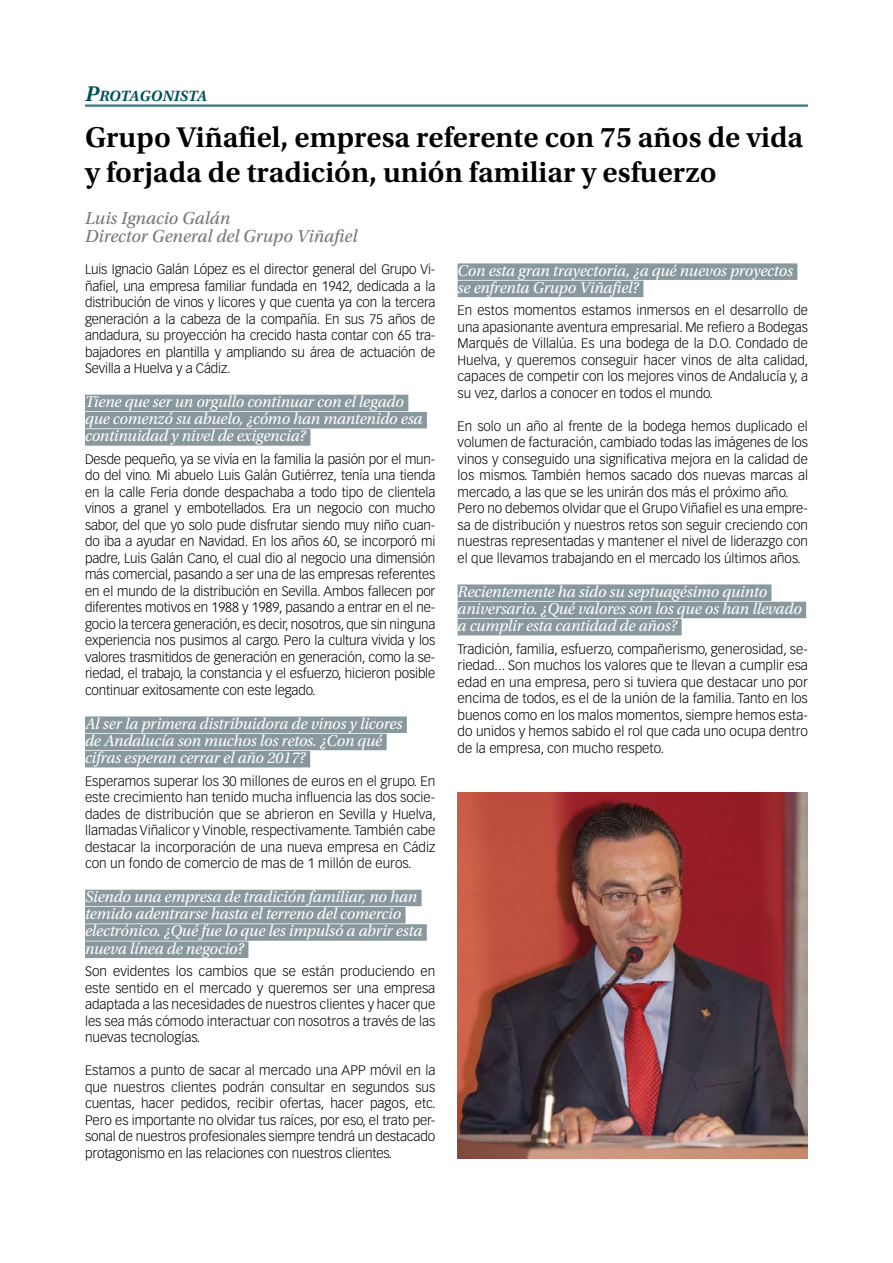
<style>
.page{position:relative;width:893px;height:1263px;background:#fff}
.page>*{position:absolute;margin:0;border:0;box-sizing:border-box;transform-origin:0 0}
.t1{font:600 30px/34.5px "Utopia Std";color:#000}
.t2{font:italic 18.3px/18.3px "Utopia Std";color:#767577}
.t3{font:italic 16.5px/17.2px "Utopia Std";letter-spacing:-.01em;color:#fff}
.t4{font:15.75px "Utopia Std Semibold Capt It";color:#005057}
.t5{font:300 13.5px/16.5px "Vectora LT Std";color:#000;text-align:justify}
.s1{font-size:22.5px}
</style>
<div class="page">
<div style="left:85px;top:395px;width:323px;height:16px;background:#89989d"></div>
<div style="left:85px;top:412px;width:342px;height:16px;background:#89989d"></div>
<div style="left:85px;top:429px;width:225px;height:17px;background:#89989d"></div>
<div style="left:85px;top:716px;width:322px;height:17px;background:#89989d"></div>
<div style="left:85px;top:734px;width:302px;height:16px;background:#89989d"></div>
<div style="left:85px;top:751px;width:225px;height:16px;background:#89989d"></div>
<div style="left:85px;top:890px;width:337px;height:16px;background:#89989d"></div>
<div style="left:85px;top:907px;width:321px;height:16px;background:#89989d"></div>
<div style="left:85px;top:924px;width:342px;height:17px;background:#89989d"></div>
<div style="left:85px;top:941px;width:163px;height:17px;background:#89989d"></div>
<div style="left:458px;top:263px;width:339px;height:17px;background:#89989d"></div>
<div style="left:458px;top:281px;width:185px;height:16px;background:#89989d"></div>
<div style="left:458px;top:584px;width:313px;height:17px;background:#89989d"></div>
<div style="left:458px;top:602px;width:348px;height:16px;background:#89989d"></div>
<div style="left:458px;top:619px;width:224px;height:16px;background:#89989d"></div>
<hr style="left:85px;top:105px;width:723px;height:1px;background:#005057">
<hr style="left:85px;top:106px;width:723px;height:1px;background:#005057">
<img style="left:458px;top:792px;width:350px;height:367px">
<p class="t4" style="left:85px;top:87px;width:124px"><span class="s1">P</span>ROTAGONISTA</p>
<h1 class="t1" style="left:85px;top:120px;width:720px">Grupo Viñafiel, empresa referente con 75 años de vida y forjada de tradición, unión familiar y esfuerzo</h1>
<h2 class="t2" style="left:85px;top:209px;width:274px">Luis Ignacio Galán<br>Director General del Grupo Viñafiel</h2>
<p class="t5" style="left:85px;top:261px;width:352px">Luis Ignacio Galán López es el director general del Grupo Vi&shy;ñafiel, una empresa familiar fundada en 1942, dedicada a la distribución de vinos y licores y que cuenta ya con la tercera generación a la cabeza de la compañía. En sus 75 años de andadura, su proyección ha crecido hasta contar con 65 tra&shy;bajadores en plantilla y ampliando su área de actuación de Sevilla a Huelva y a Cádiz.</p>
<p class="t3" style="left:85px;top:393px;width:339px">Tiene que ser un orgullo continuar con el legado que comenzó su abuelo, ¿cómo han mantenido esa continuidad y nivel de exigencia?</p>
<p class="t5" style="left:85px;top:451px;width:352px">Desde pequeño, ya se vivía en la familia la pasión por el mun&shy;do del vino. Mi abuelo Luis Galán Gutiérrez, tenía una tienda en la calle Feria donde despachaba a todo tipo de clientela vinos a granel y embotellados. Era un negocio con mucho sabor, del que yo solo pude disfrutar siendo muy niño cuan&shy;do iba a ayudar en Navidad. En los años 60, se incorporó mi padre, Luis Galán Cano, el cual dio al negocio una dimensión más comercial, pasando a ser una de las empresas referentes en el mundo de la distribución en Sevilla. Ambos fallecen por diferentes motivos en 1988 y 1989, pasando a entrar en el ne&shy;gocio la tercera generación, es decir, nosotros, que sin ninguna experiencia nos pusimos al cargo. Pero la cultura vivida y los valores trasmitidos de generación en generación, como la se&shy;riedad, el trabajo, la constancia y el esfuerzo, hicieron posible continuar exitosamente con este legado.</p>
<p class="t3" style="left:85px;top:715px;width:319px">Al ser la primera distribuidora de vinos y licores de Andalucía son muchos los retos. ¿Con qué cifras esperan cerrar el año 2017?</p>
<p class="t5" style="left:85px;top:773px;width:352px">Esperamos superar los 30 millones de euros en el grupo. En este crecimiento han tenido mucha influencia las dos socie&shy;dades de distribución que se abrieron en Sevilla y Huelva, llamadas Viñalicor y Vinoble, respectivamente. También cabe destacar la incorporación de una nueva empresa en Cádiz con un fondo de comercio de mas de 1 millón de euros.</p>
<p class="t3" style="left:85px;top:888px;width:339px">Siendo una empresa de tradición familiar, no han temido adentrarse hasta el terreno del comercio electrónico. ¿Qué fue lo que les impulsó a abrir esta nueva línea de negocio?</p>
<p class="t5" style="left:85px;top:963px;width:352px">Son evidentes los cambios que se están produciendo en este sentido en el mercado y queremos ser una empresa adaptada a las necesidades de nuestros clientes y hacer que les sea más cómodo interactuar con nosotros a través de las nuevas tecnologías.</p>
<p class="t5" style="left:85px;top:1062px;width:352px">Estamos a punto de sacar al mercado una APP móvil en la que nuestros clientes podrán consultar en segundos sus cuentas, hacer pedidos, recibir ofertas, hacer pagos, etc.<br>Pero es importante no olvidar tus raíces, por eso, el trato per&shy;sonal de nuestros profesionales siempre tendrá un destacado protagonismo en las relaciones con nuestros clientes.</p>
<p class="t3" style="left:458px;top:262px;width:337px">Con esta gran trayectoria, ¿a qué nuevos proyectos se enfrenta Grupo Viñafiel?</p>
<p class="t5" style="left:458px;top:303px;width:352px">En estos momentos estamos inmersos en el desarrollo de una apasionante aventura empresarial. Me refiero a Bodegas Marqués de Villalúa. Es una bodega de la D.O. Condado de Huelva, y queremos conseguir hacer vinos de alta calidad, capaces de competir con los mejores vinos de Andalucía y, a su vez, darlos a conocer en todos el mundo.</p>
<p class="t5" style="left:458px;top:418px;width:352px;text-align:left">En solo un año al frente de la bodega hemos duplicado el volumen de facturación, cambiado todas las imágenes de los vinos y conseguido una significativa mejora en la calidad de los mismos. También hemos sacado dos nuevas marcas al mercado, a las que se les unirán dos más el próximo año.<br>Pero no debemos olvidar que el Grupo Viñafiel es una empre&shy;sa de distribución y nuestros retos son seguir creciendo con nuestras representadas y mantener el nivel de liderazgo con el que llevamos trabajando en el mercado los últimos años.</p>
<p class="t3" style="left:458px;top:583px;width:346px">Recientemente ha sido su septuagésimo quinto aniversario. ¿Qué valores son los que os han llevado a cumplir esta cantidad de años?</p>
<p class="t5" style="left:458px;top:641px;width:352px">Tradición, familia, esfuerzo, compañerismo, generosidad, se&shy;riedad... Son muchos los valores que te llevan a cumplir esa edad en una empresa, pero si tuviera que destacar uno por encima de todos, es el de la unión de la familia. Tanto en los buenos como en los malos momentos, siempre hemos esta&shy;do unidos y hemos sabido el rol que cada uno ocupa dentro de la empresa, con mucho respeto.</p>
</div>
